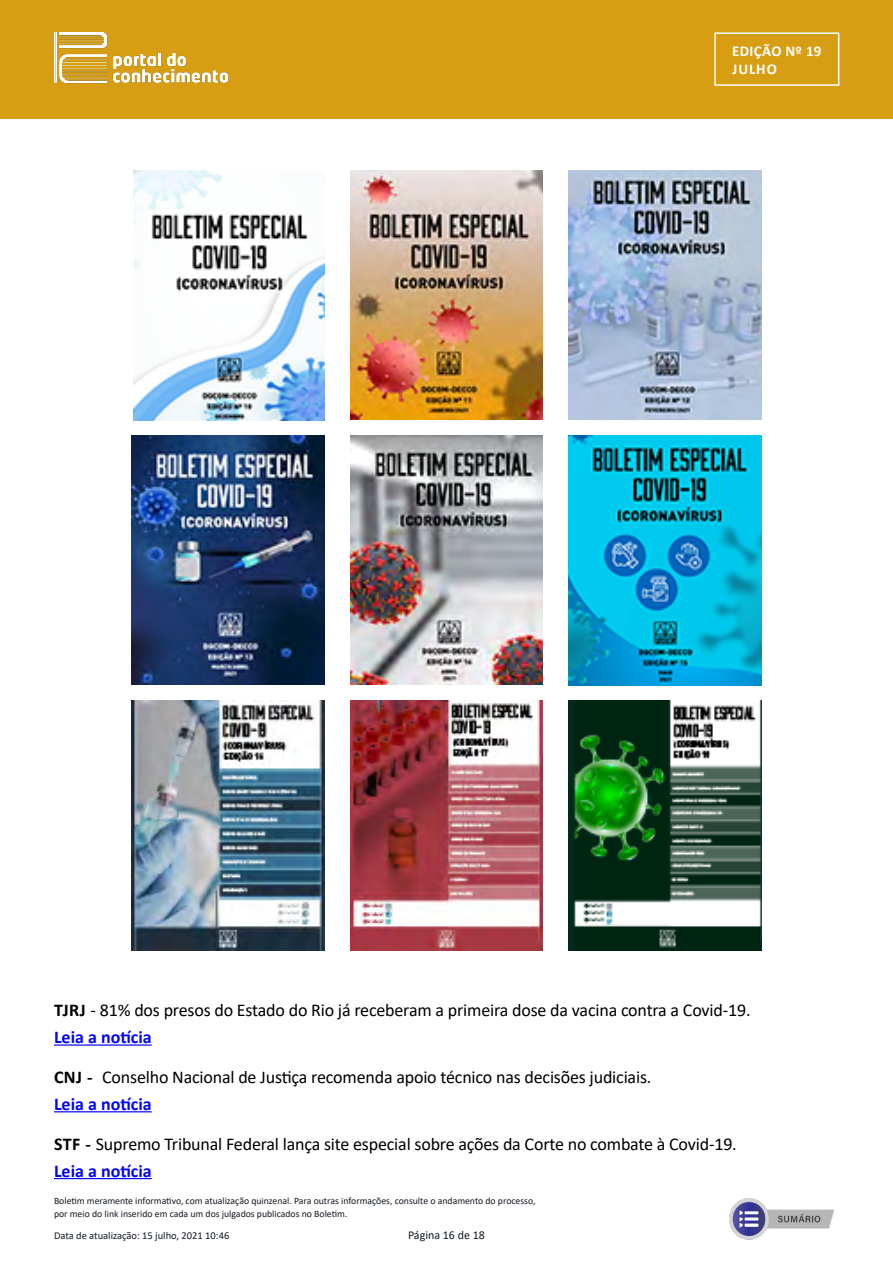
<style>
.page{position:relative;width:893px;height:1263px;background:#fff}
.page>*{position:absolute;margin:0;border:0;box-sizing:border-box;transform-origin:0 0}
.t1{font:18px/27px "Calibri";letter-spacing:-.01em;color:#000}
.t2{font:700 15px/18px "Calibri";letter-spacing:.02em;color:#fff}
.t3{font:12px "Calibri";color:#131a22}
.t4{font:10.5px "Calibri";color:#131a22}
.t5{font:9.75px/12.3px "Calibri";color:#131a22}
.s1{font-weight:700}
.s2{font-weight:700;color:#00f}
</style>
<div class="page">
<div style="left:0;top:0;width:893px;height:118px;background:#d89e13"></div>
<img style="left:55px;top:33px;width:173px;height:51px">
<div style="left:714px;top:32px;width:125px;height:54px;border:2px solid #fff"></div>
<hr style="left:54px;top:1044px;width:98px;height:2px;background:#00f">
<hr style="left:54px;top:1111px;width:98px;height:1px;background:#00f">
<hr style="left:54px;top:1178px;width:98px;height:1px;background:#00f">
<img style="left:133px;top:170px;width:191px;height:251px">
<img style="left:350px;top:170px;width:193px;height:249px">
<img style="left:569px;top:170px;width:192px;height:249px">
<img style="left:131px;top:435px;width:193px;height:249px">
<img style="left:350px;top:435px;width:193px;height:249px">
<img style="left:569px;top:435px;width:192px;height:251px">
<img style="left:131px;top:700px;width:193px;height:251px">
<img style="left:350px;top:700px;width:193px;height:251px">
<img style="left:569px;top:700px;width:192px;height:251px">
<img style="left:729px;top:1198px;width:105px;height:42px">
<p class="t2" style="left:732px;top:42px;width:91px">EDIÇÃO Nº 19<br>JULHO</p>
<p class="t1" style="left:54px;top:996px;width:698px"><span class="s1">TJRJ</span> - 81% dos presos do Estado do Rio já receberam a primeira dose da vacina contra a Covid-19.<br><span class="s2">Leia a notícia</span></p>
<p class="t1" style="left:54px;top:1063px;width:599px"><span class="s1">CNJ -</span> Conselho Nacional de Justiça recomenda apoio técnico nas decisões judiciais.<br><span class="s2">Leia a notícia</span></p>
<p class="t1" style="left:54px;top:1129px;width:684px"><span class="s1">STF -</span> Supremo Tribunal Federal lança site especial sobre ações da Corte no combate à Covid-19.<br><span class="s2">Leia a notícia</span></p>
<p class="t5" style="left:54px;top:1195px;width:483px">Boletim meramente informativo, com atualização quinzenal. Para outras informações, consulte o andamento do processo, por meio do link inserido em cada um dos julgados publicados no Boletim.</p>
<p class="t4" style="left:54px;top:1229px;width:177px">Data de atualização: 15 julho, 2021 10:46</p>
<p class="t3" style="left:408px;top:1227px;width:78px">Página 16 de 18</p>
</div>
